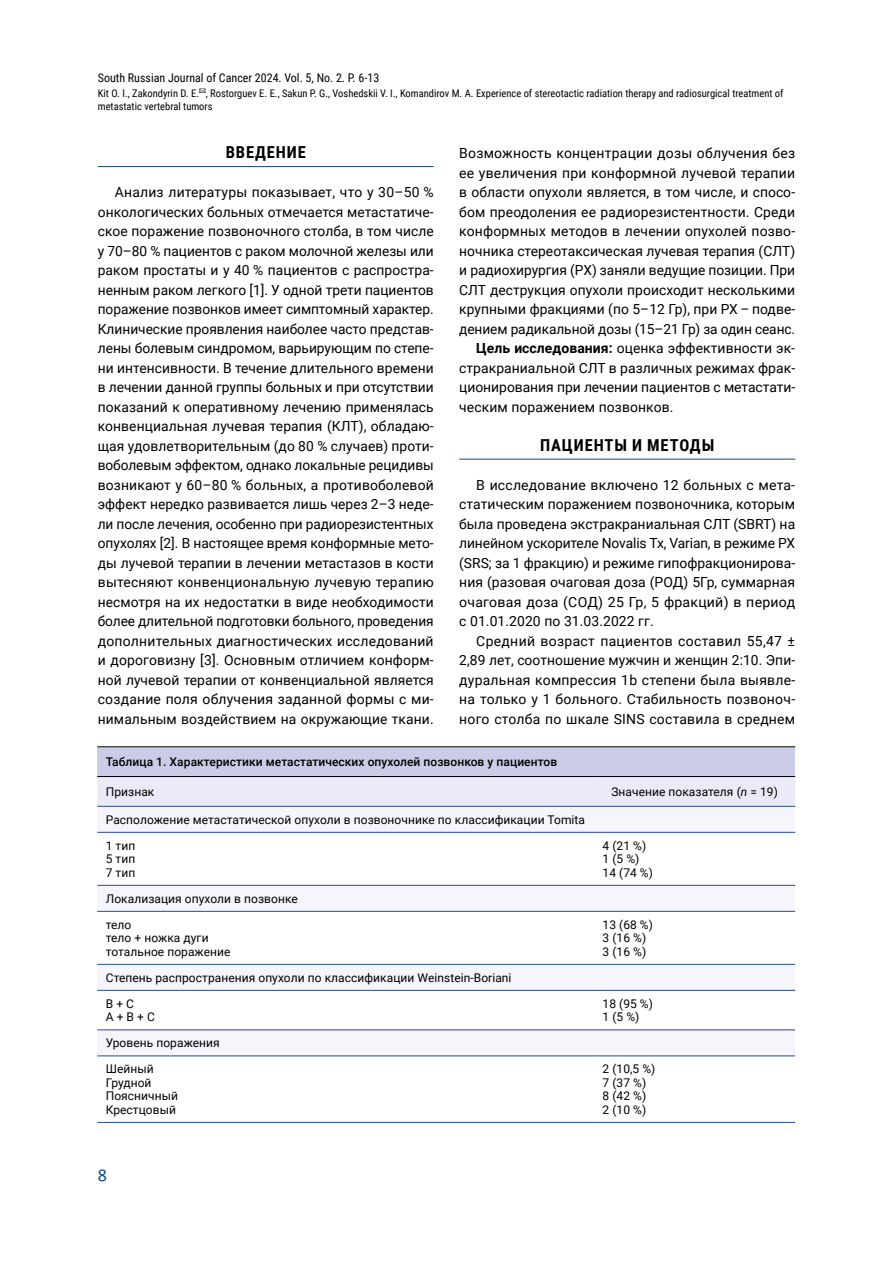
<style>
.page{position:relative;width:893px;height:1263px;background:#fff}
.page>*{position:absolute;margin:0;border:0;box-sizing:border-box;transform-origin:0 0}
.t1{font:18px "Calibri";color:#134488}
.t2{font:700 16.5px "Roboto Condensed";letter-spacing:.055em;color:#000}
.t3{font:13.95px/19.5px "Roboto";letter-spacing:.005em;color:#000;text-align:justify}
.t4{font:12px/13.5px "Roboto";letter-spacing:.005em;color:#000}
.t5{font:500 12px "Roboto";letter-spacing:.005em;color:#000}
.t6{font:12px "Roboto Condensed";color:#000}
.t7{font:10.5px/12.6px "Roboto Condensed";color:#000}
.s1{font-weight:700}
.s2{font-style:italic}
</style>
<div class="page">
<hr style="left:98px;top:166px;width:336px;height:1px;background:#134488">
<hr style="left:459px;top:459px;width:336px;height:1px;background:#134488">
<div style="left:97px;top:747px;width:698px;height:29px;background:#cbcde8"></div>
<div style="left:97px;top:777px;width:698px;height:29px;background:#eaebf7"></div>
<svg style="left:97px;top:831px;width:698px;height:225px"></svg>
<hr style="left:97px;top:776px;width:497px;height:1px;background:#000">
<hr style="left:594px;top:776px;width:201px;height:1px;background:#000">
<hr style="left:97px;top:746px;width:497px;height:1px;background:#000">
<hr style="left:594px;top:746px;width:201px;height:1px;background:#000">
<hr style="left:97px;top:806px;width:497px;height:1px;background:#284a9a">
<hr style="left:97px;top:832px;width:497px;height:1px;background:#284a9a">
<hr style="left:594px;top:806px;width:201px;height:1px;background:#284a9a">
<hr style="left:594px;top:832px;width:201px;height:1px;background:#284a9a">
<hr style="left:97px;top:1122px;width:497px;height:1px;background:#284a9a">
<hr style="left:594px;top:1122px;width:201px;height:1px;background:#284a9a">
<hr style="left:97px;top:885px;width:497px;height:1px;background:#284a9a">
<hr style="left:594px;top:885px;width:201px;height:1px;background:#284a9a">
<hr style="left:97px;top:911px;width:497px;height:1px;background:#284a9a">
<hr style="left:594px;top:911px;width:201px;height:1px;background:#284a9a">
<hr style="left:97px;top:964px;width:497px;height:1px;background:#284a9a">
<hr style="left:594px;top:964px;width:201px;height:1px;background:#284a9a">
<hr style="left:97px;top:990px;width:497px;height:1px;background:#284a9a">
<hr style="left:594px;top:990px;width:201px;height:1px;background:#284a9a">
<hr style="left:594px;top:1030px;width:201px;height:1px;background:#284a9a">
<hr style="left:594px;top:1056px;width:201px;height:1px;background:#284a9a">
<hr style="left:97px;top:1030px;width:497px;height:1px;background:#284a9a">
<hr style="left:97px;top:1056px;width:497px;height:1px;background:#284a9a">
<p class="t6" style="left:98px;top:70px;width:283px">South Russian Journal of Cancer 2024. Vol. 5, No. 2. P. 6-13</p>
<p class="t7" style="left:98px;top:86px;width:687px">Kit O. I., Zakondyrin D. E. , Rostorguev E. E., Sakun P. G., Voshedskii V. I., Komandirov M. A. Experience of stereotactic radiation therapy and radiosurgical treatment of metastatic vertebral tumors</p>
<p class="t2" style="left:226px;top:141px;width:82px">ВВЕДЕНИЕ</p>
<p class="t3" style="left:98px;top:182px;width:337px;text-indent:17px">Анализ литературы показывает, что у 30–50 % онкологических больных отмечается метастатиче&shy;ское поражение позвоночного столба, в том числе у 70–80 % пациентов с раком молочной железы или раком простаты и у 40 % пациентов с распростра&shy;ненным раком легкого [1]. У одной трети пациентов поражение позвонков имеет симптомный характер.<br>Клинические проявления наиболее часто представ&shy;лены болевым синдромом, варьирующим по степе&shy;ни интенсивности. В течение длительного времени в лечении данной группы больных и при отсутствии показаний к оперативному лечению применялась конвенциальная лучевая терапия (КЛТ), обладаю&shy;щая удовлетворительным (до 80 % случаев) проти&shy;воболевым эффектом, однако локальные рецидивы возникают у 60–80 % больных, а противоболевой эффект нередко развивается лишь через 2–3 неде&shy;ли после лечения, особенно при радиорезистентных опухолях [2]. В настоящее время конформные мето&shy;ды лучевой терапии в лечении метастазов в кости вытесняют конвенциональную лучевую терапию несмотря на их недостатки в виде необходимости более длительной подготовки больного, проведения дополнительных диагностических исследований и дороговизну [3]. Основным отличием конформ&shy;ной лучевой терапии от конвенциальной является создание поля облучения заданной формы с ми&shy;нимальным воздействием на окружающие ткани.</p>
<p class="t3" style="left:459px;top:143px;width:337px">Возможность концентрации дозы облучения без</p>
<p class="t3" style="left:459px;top:163px;width:337px">ее увеличения при конформной лучевой терапии</p>
<p class="t3" style="left:459px;top:182px;width:337px">в области опухоли является, в том числе, и спосо-</p>
<p class="t3" style="left:459px;top:202px;width:337px">бом преодоления ее радиорезистентности. Среди</p>
<p class="t3" style="left:459px;top:221px;width:337px">конформных методов в лечении опухолей позво-</p>
<p class="t3" style="left:459px;top:241px;width:337px">ночника стереотаксическая лучевая терапия (СЛТ)</p>
<p class="t3" style="left:459px;top:260px;width:337px">и радиохирургия (РХ) заняли ведущие позиции. При</p>
<p class="t3" style="left:459px;top:280px;width:337px">СЛТ деструкция опухоли происходит несколькими</p>
<p class="t3" style="left:459px;top:299px;width:337px">крупными фракциями (по 5–12 Гр), при РХ – подве-</p>
<p class="t3" style="left:459px;top:319px;width:337px">дением радикальной дозы (15–21 Гр) за один сеанс.</p>
<p class="t3" style="left:476px;top:338px;width:320px"><span class="s1">Цель исследования:</span> оценка эффективности эк-</p>
<p class="t3" style="left:459px;top:358px;width:337px">стракраниальной СЛТ в различных режимах фрак-</p>
<p class="t3" style="left:459px;top:377px;width:337px">ционирования при лечении пациентов с метастати-</p>
<p class="t3" style="left:459px;top:397px;width:216px">ческим поражением позвонков.</p>
<p class="t2" style="left:540px;top:433px;width:176px">ПАЦИЕНТЫ И МЕТОДЫ</p>
<p class="t3" style="left:459px;top:475px;width:337px;text-indent:17px">В исследование включено 12 больных c мета&shy;статическим поражением позвоночника, которым была проведена экстракраниальная СЛТ (SBRT) на линейном ускорителе Novalis Tx, Varian, в режиме РХ (SRS; за 1 фракцию) и режиме гипофракционирова&shy;ния (разовая очаговая доза (РОД) 5Гр, суммарная очаговая доза (СОД) 25 Гр, 5 фракций) в период с 01.01.2020 по 31.03.2022 гг.</p>
<p class="t3" style="left:459px;top:631px;width:337px;text-indent:17px">Средний возраст пациентов составил 55,47 ± 2,89 лет, соотношение мужчин и женщин 2:10. Эпи&shy;дуральная компрессия 1b степени была выявле&shy;на только у 1 больного. Стабильность позвоноч&shy;ного столба по шкале SINS составила в среднем</p>
<p class="t5" style="left:106px;top:753px;width:453px">Таблица 1. Характеристики метастатических опухолей позвонков у пациентов</p>
<p class="t4" style="left:106px;top:784px;width:50px">Признак</p>
<p class="t4" style="left:611px;top:784px;width:168px">Значение показателя (<span class="s2">n</span> = 19)</p>
<p class="t4" style="left:106px;top:806px;width:481px;line-height:26px">Расположение метастатической опухоли в позвоночнике по классификации Tomita<br>1 тип</p>
<p class="t4" style="left:106px;top:852px;width:31px">5 тип<br>7 тип</p>
<p class="t4" style="left:602px;top:838px;width:52px">4 (21 %)<br>1 (5 %)<br>14 (74 %)</p>
<p class="t4" style="left:106px;top:885px;width:194px;line-height:26px">Локализация опухоли в позвонке тело</p>
<p class="t4" style="left:106px;top:931px;width:126px">тело + ножка дуги тотальное поражение</p>
<p class="t4" style="left:106px;top:964px;width:407px;line-height:26px">Степень распространения опухоли по классификации Weinstein-Boriani<br>В + С</p>
<p class="t4" style="left:106px;top:1010px;width:51px">А + В + С</p>
<p class="t4" style="left:106px;top:1030px;width:115px;line-height:26px">Уровень поражения<br>Шейный</p>
<p class="t4" style="left:106px;top:1075px;width:74px">Грудной<br>Поясничный<br>Крестцовый</p>
<p class="t1" style="left:98px;top:1164px;width:11px">8</p>
<p class="t4" style="left:602px;top:917px;width:52px">13 (68 %)<br>3 (16 %)<br>3 (16 %)</p>
<p class="t4" style="left:602px;top:996px;width:52px">18 (95 %)<br>1 (5 %)</p>
<p class="t4" style="left:602px;top:1062px;width:54px">2 (10,5 %)<br>7 (37 %)<br>8 (42 %)<br>2 (10 %)</p>
</div>
